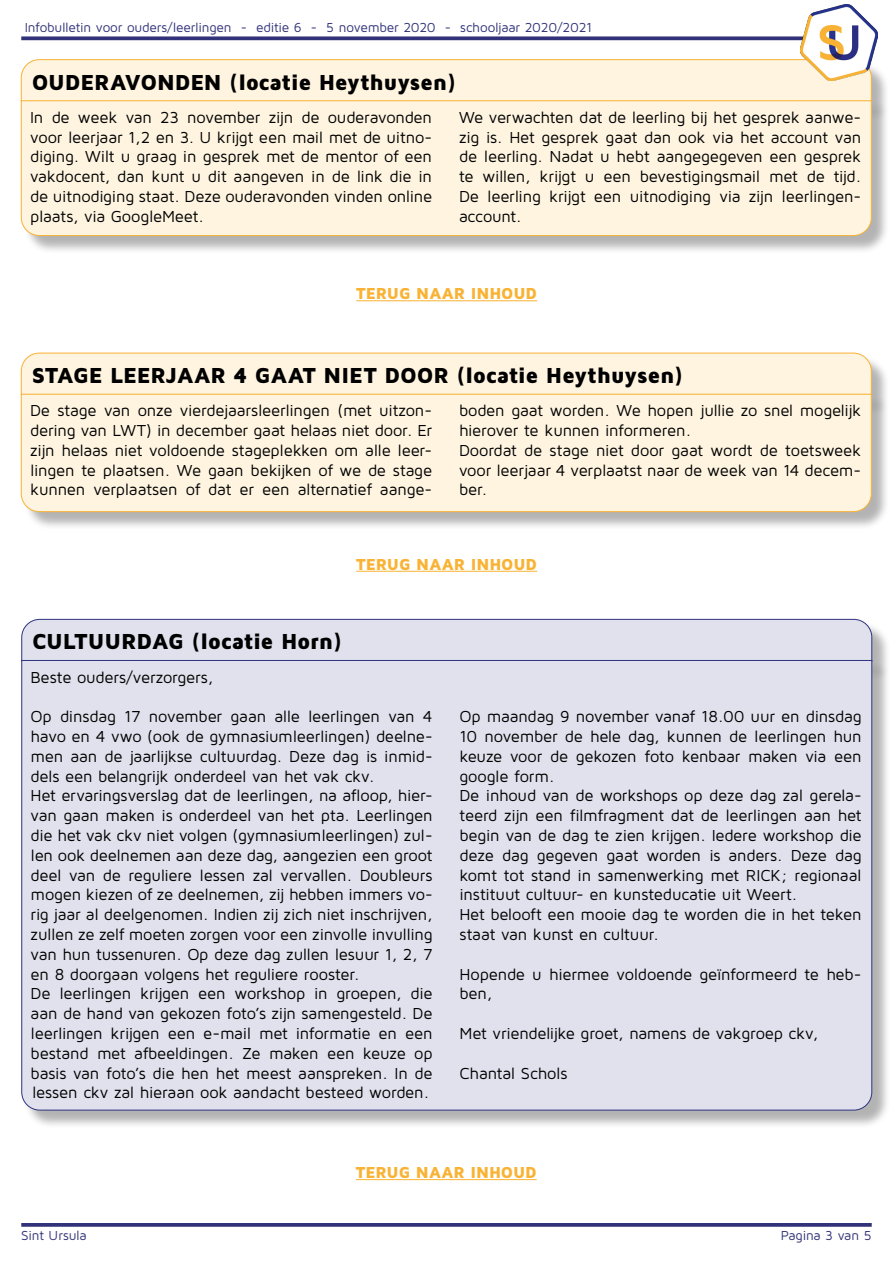
<style>
.page{position:relative;width:893px;height:1263px;background:#fff}
.page>*{position:absolute;margin:0;border:0;box-sizing:border-box;transform-origin:0 0}
.t1{font:900 22.5px "Maven Pro";letter-spacing:-.01em;color:#000}
.t2{font:16.5px/19.8px "Maven Pro";letter-spacing:-.015em;color:#000}
.t3{font:900 16.5px "Maven Pro";letter-spacing:-.005em;color:#f9b233}
.t4{font:13.5px "Maven Pro";letter-spacing:-.015em;color:#313279}
</style>
<div class="page">
<svg style="left:21px;top:36px;width:780px;height:4px;background:#494988"></svg>
<img style="left:801px;top:4px;width:76px;height:55px">
<svg style="left:21px;top:1223px;width:851px;height:4px;background:#3d3e81"></svg>
<svg style="left:21px;top:59px;width:851px;height:41px;background:#fdf1db"></svg>
<div style="left:23px;top:102px;width:867px;height:153px;background:#000;opacity:.3"></div>
<div style="left:21px;top:100px;width:851px;height:136px;background:#fef4e0"></div>
<div style="left:21px;top:352px;width:851px;height:41px;background:#fef4e0"></div>
<div style="left:23px;top:396px;width:867px;height:135px;background:#000;opacity:.3"></div>
<div style="left:21px;top:393px;width:851px;height:119px;background:#fef4e0"></div>
<hr style="left:356px;top:300px;width:181px;height:1px;background:#f9b233">
<hr style="left:356px;top:571px;width:181px;height:1px;background:#f9b233">
<div style="left:21px;top:619px;width:851px;height:41px;background:#e0e1ec"></div>
<div style="left:23px;top:662px;width:868px;height:467px;background:#000;opacity:.3"></div>
<div style="left:21px;top:660px;width:851px;height:451px;background:#e0e1ec"></div>
<hr style="left:356px;top:1179px;width:181px;height:1px;background:#f9b233">
<p class="t4" style="left:25px;top:18px;width:569px">Infobulletin voor ouders/leerlingen - editie 6 - 5 november 2020 - schooljaar 2020/2021</p>
<h1 class="t1" style="left:32px;top:68px;width:426px">OUDERAVONDEN (locatie Heythuysen)</h1>
<p class="t2" style="left:30px;top:107px;width:404px;text-align:justify">In de week van 23 november zijn de ouderavonden voor leerjaar 1,2 en 3. U krijgt een mail met de uitno&shy;diging. Wilt u graag in gesprek met de mentor of een vakdocent, dan kunt u dit aangeven in de link die in de uitnodiging staat. Deze ouderavonden vinden online plaats, via GoogleMeet.</p>
<p class="t2" style="left:459px;top:107px;width:404px;text-align:justify">We verwachten dat de leerling bij het gesprek aanwe&shy;zig is. Het gesprek gaat dan ook via het account van de leerling. Nadat u hebt aangegegeven een gesprek te willen, krijgt u een bevestigingsmail met de tijd.<br>De leerling krijgt een uitnodiging via zijn leerlingen&shy;account.</p>
<p class="t3" style="left:356px;top:283px;width:182px">TERUG NAAR INHOUD</p>
<h1 class="t1" style="left:32px;top:361px;width:653px">STAGE LEERJAAR 4 GAAT NIET DOOR (locatie Heythuysen)</h1>
<p class="t2" style="left:30px;top:400px;width:404px;text-align:justify">De stage van onze vierdejaarsleerlingen (met uitzon&shy;dering van LWT) in december gaat helaas niet door. Er zijn helaas niet voldoende stageplekken om alle leer&shy;lingen te plaatsen. We gaan bekijken of we de stage kunnen verplaatsen of dat er een alternatief aange-</p>
<p class="t2" style="left:459px;top:400px;width:404px">boden gaat worden. We hopen jullie zo snel mogelijk hierover te kunnen informeren.<br>Doordat de stage niet door gaat wordt de toetsweek voor leerjaar 4 verplaatst naar de week van 14 decem&shy;ber.</p>
<p class="t3" style="left:356px;top:554px;width:182px">TERUG NAAR INHOUD</p>
<h1 class="t1" style="left:32px;top:628px;width:312px">CULTUURDAG (locatie Horn)</h1>
<p class="t2" style="left:31px;top:666px;width:184px">Beste ouders/verzorgers,</p>
<p class="t2" style="left:31px;top:706px;width:404px">Op dinsdag 17 november gaan alle leerlingen van 4 havo en 4 vwo (ook de gymnasiumleerlingen) deelne&shy;men aan de jaarlijkse cultuurdag. Deze dag is inmid&shy;dels een belangrijk onderdeel van het vak ckv.<br>Het ervaringsverslag dat de leerlingen, na afloop, hier&shy;van gaan maken is onderdeel van het pta. Leerlingen die het vak ckv niet volgen (gymnasiumleerlingen) zul&shy;len ook deelnemen aan deze dag, aangezien een groot deel van de reguliere lessen zal vervallen. Doubleurs mogen kiezen of ze deelnemen, zij hebben immers vo&shy;rig jaar al deelgenomen. Indien zij zich niet inschrijven, zullen ze zelf moeten zorgen voor een zinvolle invulling van hun tussenuren. Op deze dag zullen lesuur 1, 2, 7 en 8 doorgaan volgens het reguliere rooster.<br>De leerlingen krijgen een workshop in groepen, die aan de hand van gekozen foto’s zijn samengesteld. De leerlingen krijgen een e-mail met informatie en een bestand met afbeeldingen. Ze maken een keuze op basis van foto’s die hen het meest aanspreken. In de lessen ckv zal hieraan ook aandacht besteed worden.</p>
<p class="t2" style="left:459px;top:706px;width:404px">Op maandag 9 november vanaf 18.00 uur en dinsdag 10 november de hele dag, kunnen de leerlingen hun keuze voor de gekozen foto kenbaar maken via een google form.<br>De inhoud van de workshops op deze dag zal gerela&shy;teerd zijn een filmfragment dat de leerlingen aan het begin van de dag te zien krijgen. Iedere workshop die deze dag gegeven gaat worden is anders. Deze dag komt tot stand in samenwerking met RICK; regionaal instituut cultuur- en kunsteducatie uit Weert.<br>Het belooft een mooie dag te worden die in het teken staat van kunst en cultuur.</p>
<p class="t2" style="left:459px;top:963px;width:404px">Hopende u hiermee voldoende geïnformeerd te heb&shy;ben,</p>
<p class="t2" style="left:459px;top:1023px;width:360px">Met vriendelijke groet, namens de vakgroep ckv,</p>
<p class="t2" style="left:459px;top:1062px;width:110px">Chantal Schols</p>
<p class="t3" style="left:356px;top:1162px;width:182px">TERUG NAAR INHOUD</p>
<p class="t4" style="left:21px;top:1227px;width:67px">Sint Ursula</p>
<p class="t4" style="left:781px;top:1227px;width:92px">Pagina 3 van 5</p>
</div>
